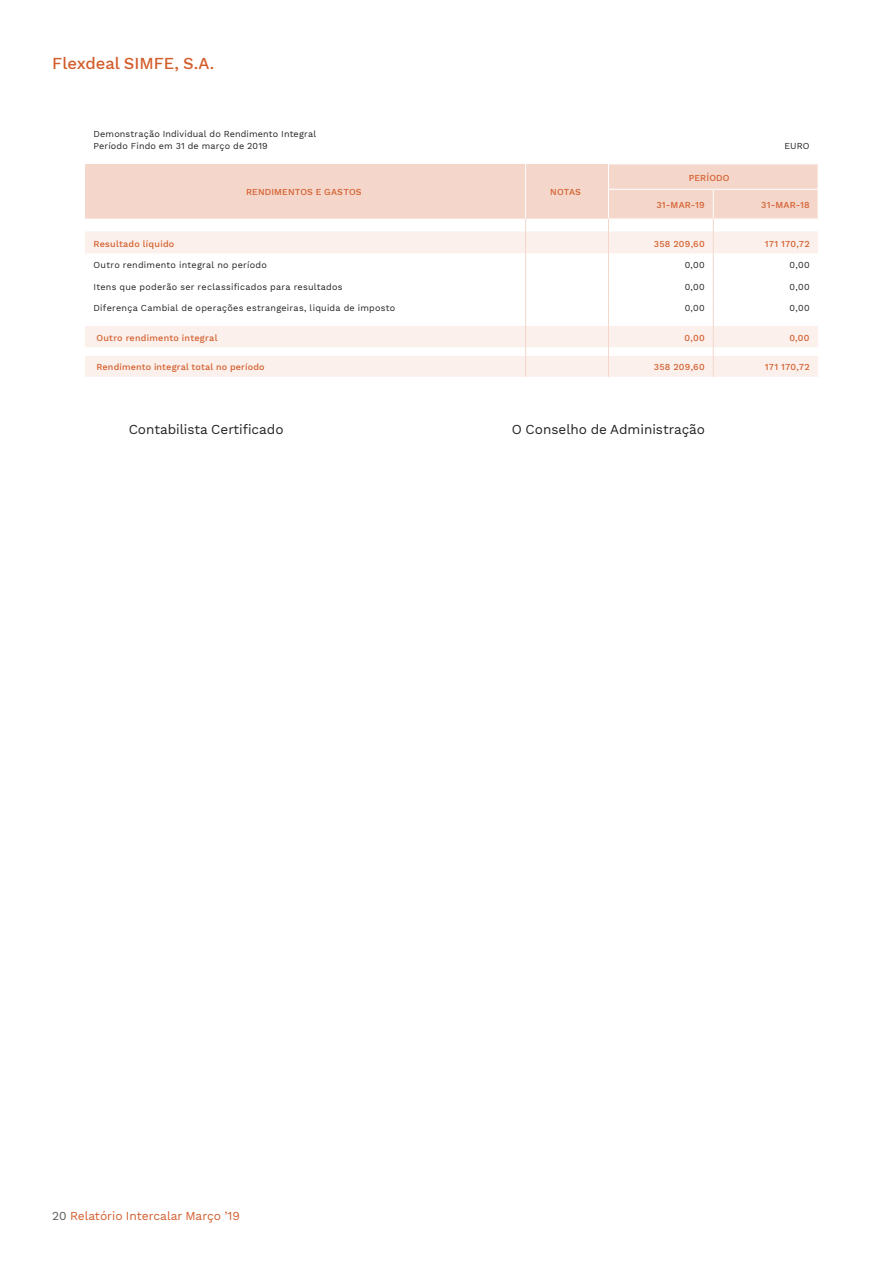
<style>
.page{position:relative;width:893px;height:1263px;background:#fff}
.page>*{position:absolute;margin:0;border:0;box-sizing:border-box;transform-origin:0 0}
.t1{font:500 16.5px "Work Sans";color:#d35d2b}
.t2{font:13.5px "Work Sans";color:#231f20}
.t3{font:12px "Work Sans";color:#d35d2b}
.t4{font:9px/12px "Work Sans";letter-spacing:.025em;color:#231f20}
.t5{font:500 9px "Work Sans";letter-spacing:.025em;color:#d35d2b}
.s1{color:#5a5a5a}
</style>
<div class="page">
<svg style="left:85px;top:164px;width:733px;height:213px"></svg>
<h1 class="t1" style="left:52px;top:54px;width:163px">Flexdeal SIMFE, S.A.</h1>
<p class="t4" style="left:94px;top:128px;width:224px">Demonstração Individual do Rendimento Integral<br>Período Findo em 31 de março de 2019</p>
<p class="t5" style="left:246px;top:187px;width:117px">RENDIMENTOS E GASTOS</p>
<p class="t5" style="left:550px;top:187px;width:32px">NOTAS</p>
<p class="t4" style="left:784px;top:140px;width:27px">EURO</p>
<p class="t5" style="left:689px;top:172px;width:42px">PERÍODO</p>
<p class="t5" style="left:656px;top:200px;width:50px">31-MAR-19</p>
<p class="t5" style="left:761px;top:200px;width:50px">31-MAR-18</p>
<p class="t5" style="left:94px;top:238px;width:82px">Resultado líquido</p>
<p class="t5" style="left:654px;top:238px;width:52px">358 209,60</p>
<p class="t5" style="left:765px;top:238px;width:46px">171 170,72</p>
<p class="t4" style="left:94px;top:259px;width:175px">Outro rendimento integral no período</p>
<p class="t4" style="left:685px;top:259px;width:21px">0,00</p>
<p class="t4" style="left:790px;top:259px;width:21px">0,00</p>
<p class="t4" style="left:94px;top:281px;width:251px">Itens que poderão ser reclassificados para resultados</p>
<p class="t4" style="left:685px;top:281px;width:21px">0,00</p>
<p class="t4" style="left:790px;top:281px;width:21px">0,00</p>
<p class="t4" style="left:94px;top:302px;width:303px">Diferença Cambial de operações estrangeiras, liquida de imposto</p>
<p class="t4" style="left:685px;top:302px;width:21px">0,00</p>
<p class="t4" style="left:790px;top:302px;width:21px">0,00</p>
<p class="t5" style="left:96px;top:332px;width:123px">Outro rendimento integral</p>
<p class="t5" style="left:685px;top:332px;width:22px">0,00</p>
<p class="t5" style="left:789px;top:332px;width:22px">0,00</p>
<p class="t5" style="left:96px;top:362px;width:170px">Rendimento integral total no período</p>
<p class="t5" style="left:654px;top:362px;width:52px">358 209,60</p>
<p class="t5" style="left:765px;top:362px;width:46px">171 170,72</p>
<h2 class="t2" style="left:129px;top:422px;width:156px">Contabilista Certificado</h2>
<h2 class="t2" style="left:512px;top:422px;width:195px">O Conselho de Administração</h2>
<h3 class="t3" style="left:52px;top:1209px;width:189px"><span class="s1">20</span> Relatório Intercalar Março ’19</h3>
</div>
